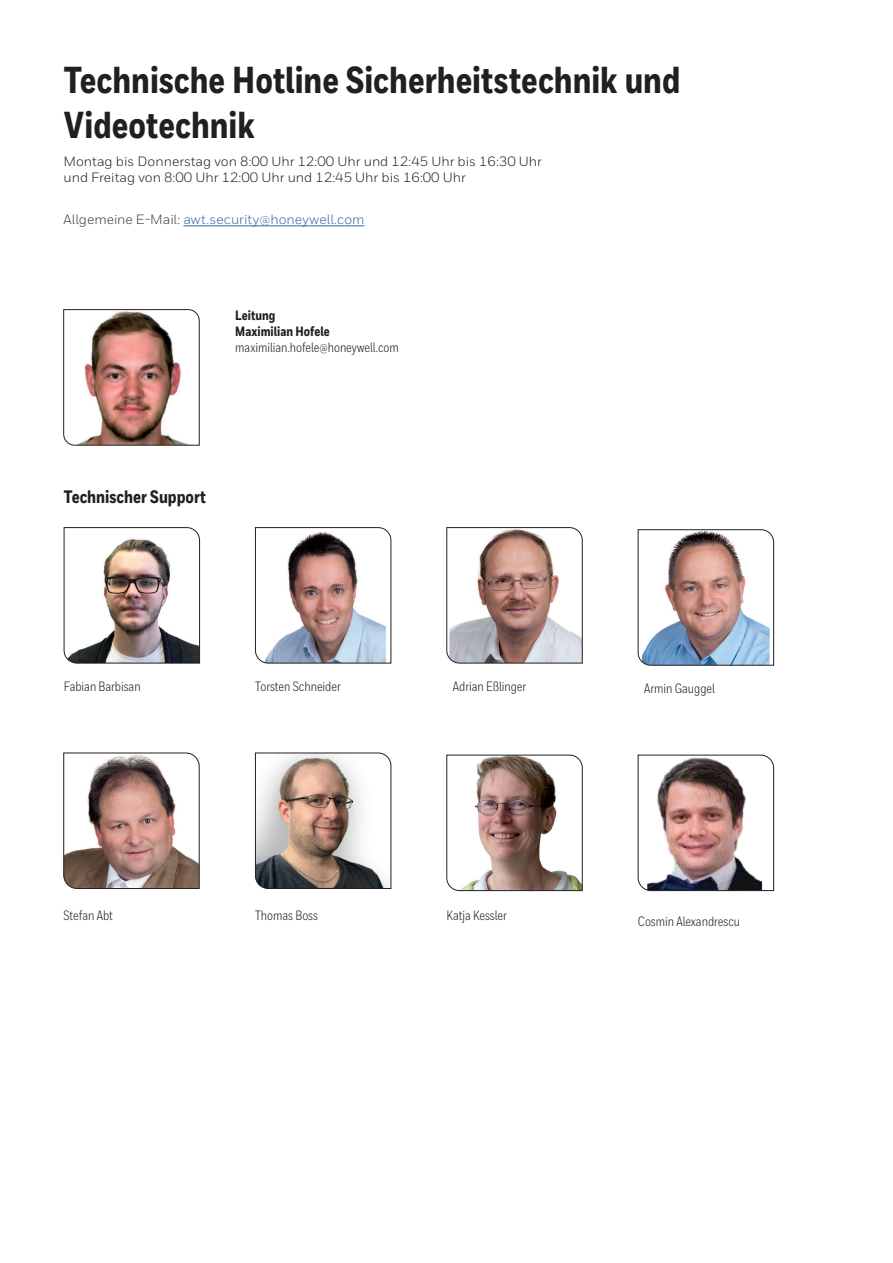
<style>
.page{position:relative;width:893px;height:1263px;background:#fff}
.page>*{position:absolute;margin:0;border:0;box-sizing:border-box;transform-origin:0 0}
.t1{font:800 37.5px/45px "Honeywell Cond";color:#231f20}
.t2{font:800 18px "Honeywell Cond";color:#231f20}
.t3{font:13.5px "Honeywell Cond";color:#231f20}
.t4{font:13.5px/16.2px "Honeywell Sans";color:#231f20}
.t5{font:13.5px "Honeywell Sans";color:#3667a4}
.t6{font:800 13.5px/16.2px "Honeywell Cond";color:#231f20}
.s1{color:#3e3e3f}
</style>
<div class="page">
<svg style="left:63px;top:752px;width:137px;height:137px"></svg>
<svg style="left:255px;top:752px;width:136px;height:137px"></svg>
<svg style="left:255px;top:527px;width:136px;height:137px"></svg>
<img style="left:63px;top:527px;width:137px;height:137px">
<svg style="left:446px;top:527px;width:137px;height:137px"></svg>
<img style="left:638px;top:529px;width:136px;height:137px">
<img style="left:446px;top:754px;width:137px;height:137px">
<img style="left:638px;top:754px;width:136px;height:137px">
<hr style="left:183px;top:225px;width:182px;height:1px;background:#3667a4">
<img style="left:63px;top:309px;width:137px;height:137px">
<h1 class="t1" style="left:64px;top:59px;width:618px">Technische Hotline Sicherheitstechnik und<br>Videotechnik</h1>
<p class="t4" style="left:63px;top:153px;width:480px">Montag bis Donnerstag von 8:00 Uhr 12:00 Uhr und 12:45 Uhr bis 16:30 Uhr und Freitag von 8:00 Uhr 12:00 Uhr und 12:45 Uhr bis 16:00 Uhr</p>
<p class="t5" style="left:63px;top:212px;width:303px"><span class="s1">Allgemeine E-Mail:</span> awt.security@honeywell.com</p>
<p class="t6" style="left:235px;top:308px;width:96px">Leitung<br>Maximilian Hofele</p>
<p class="t3" style="left:235px;top:340px;width:165px">maximilian.hofele@honeywell.com</p>
<h2 class="t2" style="left:64px;top:486px;width:144px">Technischer Support</h2>
<p class="t3" style="left:255px;top:678px;width:87px">Torsten Schneider</p>
<p class="t3" style="left:64px;top:678px;width:78px">Fabian Barbisan</p>
<p class="t3" style="left:453px;top:678px;width:75px">Adrian Eßlinger</p>
<p class="t3" style="left:644px;top:680px;width:72px">Armin Gauggel</p>
<p class="t3" style="left:63px;top:907px;width:51px">Stefan Abt</p>
<p class="t3" style="left:255px;top:907px;width:64px">Thomas Boss</p>
<p class="t3" style="left:446px;top:907px;width:62px">Katja Kessler</p>
<p class="t3" style="left:638px;top:913px;width:104px">Cosmin Alexandrescu</p>
</div>
